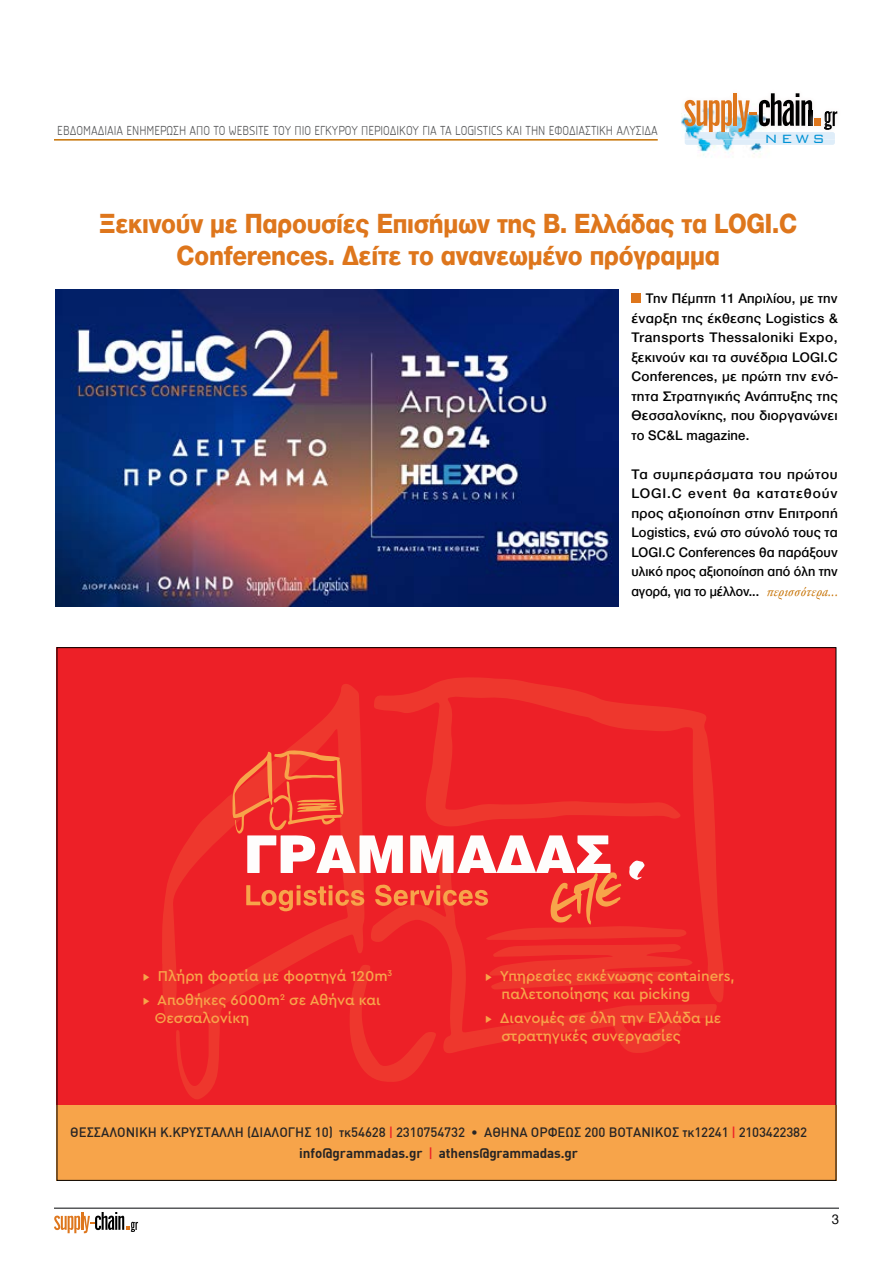
<style>
.page{position:relative;width:893px;height:1263px;background:#fff}
.page>*{position:absolute;margin:0;border:0;box-sizing:border-box;transform-origin:0 0}
.t1{font:800 28.5px/31.5px "CF Helvetica";letter-spacing:-.01em;color:#de761c;text-align:center;scale:.9 1}
.t2{font:300 16.05px "Bank Gothic";color:#0092d4}
.t3{font:500 15px/18px "Cera GR";color:#f7a44a}
.t4{font:500 14.25px/19.5px "CF Helvetica";letter-spacing:.01em;color:#000;text-align:justify}
.t5{font:14.25px "CF Helvetica";color:#000}
.t6{font:700 13.65px "DIN Greek";letter-spacing:-.01em;color:#272525}
.t7{font:300 13.5px "PF Isotext";color:#58595b}
.t8{font:500 13.35px "DIN Greek";color:#272525}
.s1{font-family:"CF Garamond";font-weight:400;font-style:italic;color:#c67100}
.s2{color:#ed2027}
.s3{font-weight:500;color:#ed2027}
</style>
<div class="page">
<svg style="left:54px;top:1212px;width:84px;height:21px"></svg>
<hr style="left:54px;top:1207px;width:785px;height:2px;background:#58595b">
<hr style="left:54px;top:139px;width:604px;height:2px;background:#c67100">
<img style="left:681px;top:113px;width:82px;height:44px">
<svg style="left:788px;top:140px;width:47px;height:5px"></svg>
<img style="left:685px;top:140px;width:103px;height:5px">
<img style="left:683px;top:99px;width:155px;height:14px">
<img style="left:685px;top:132px;width:150px;height:8px">
<svg style="left:684px;top:100px;width:48px;height:32px"></svg>
<hr style="left:733px;top:93px;width:4px;height:33px;background:#de761c">
<svg style="left:738px;top:93px;width:99px;height:40px"></svg>
<img style="left:824px;top:111px;width:5px;height:19px">
<img style="left:808px;top:110px;width:4px;height:16px">
<div style="left:814px;top:118px;width:7px;height:7px;background:#de761c"></div>
<div style="left:57px;top:648px;width:779px;height:509px;background:#ed2027"></div>
<svg style="left:162px;top:684px;width:199px;height:415px"></svg>
<svg style="left:374px;top:677px;width:350px;height:325px"></svg>
<svg style="left:693px;top:834px;width:24px;height:185px;fill:#ee372d"></svg>
<svg style="left:233px;top:750px;width:460px;height:332px"></svg>
<div style="left:57px;top:1105px;width:779px;height:75px;background:#f7a44a"></div>
<div style="left:631px;top:293px;width:10px;height:10px;background:#de761c"></div>
<img style="left:56px;top:290px;width:562px;height:316px">
<p class="t7" style="left:57px;top:124px;width:602px">ΕΒΔΟΜΑΔΙΑΙΑ ΕΝΗΜΕΡΩΣΗ ΑΠΟ ΤΟ WEBSITE ΤΟΥ ΠΙΟ ΕΓΚΥΡΟΥ ΠΕΡΙΟΔΙΚΟΥ ΓΙΑ ΤΑ LOGISTICS ΚΑΙ ΤΗΝ ΕΦΟΔΙΑΣΤΙΚΗ ΑΛΥΣΙΔΑ</p>
<p class="t2" style="left:764px;top:126px;width:62px">NEWS</p>
<h1 class="t1" style="left:99px;top:208px;width:777px">Ξεκινούν με Παρουσίες Επισήμων της Β. Ελλάδας τα LOGI.C<br>Conferences. Δείτε το ανανεωμένο πρόγραμμα</h1>
<p class="t4" style="left:631px;top:289px;width:208px;text-indent:14px">Την Πέμπτη 11 Απριλίου, με την έναρξη της έκθεσης Logistics &amp; Transports Thessaloniki Expo, ξεκινούν και τα συνέδρια LOGI.C Conferences, με πρώτη την ενό&shy;τητα Στρατηγικής Ανάπτυξης της Θεσσαλονίκης, που διοργανώνει το SC&amp;L magazine.</p>
<p class="t4" style="left:631px;top:464px;width:208px">Τα συμπεράσματα του πρώτου LOGI.C event θα κατατεθούν προς αξιοποίηση στην Επιτροπή Logistics, ενώ στο σύνολό τους τα LOGI.C Conferences θα παράξουν υλικό προς αξιοποίηση από όλη την αγορά, για το μέλλον... <span class="s1">περισσότερα...</span></p>
<p class="t3" style="left:142px;top:963px;width:251px;line-height:24.5px">▸ Πλήρη φορτία µε φορτηγά 120m<sup>3 </sup>▸ Αποθήκες 6000m<sup>2</sup> σε Αθήνα και</p>
<p class="t3" style="left:155px;top:1009px;width:96px">Θεσσαλονίκη</p>
<p class="t3" style="left:502px;top:967px;width:234px;text-indent:-17px">▸ Υπηρεσίες εκκένωσης containers, παλετοποίησης και picking</p>
<p class="t3" style="left:502px;top:1009px;width:221px;text-indent:-17px">▸ ∆ιανοµές σε όλη την Ελλάδα µε στρατηγικές συνεργασίες</p>
<p class="t8" style="left:70px;top:1124px;width:738px">ΘΕΣΣΑΛΟΝΙΚΗ Κ.ΚΡΥΣΤΑΛΛΗ (ΔΙΑΛΟΓΗΣ 10) τκ54628 <span class="s2">|</span> 2310754732 • ΑΘΗΝΑ ΟΡΦΕΩΣ 200 ΒΟΤΑΝΙΚΟΣ τκ12241 <span class="s2">|</span> 2103422382</p>
<p class="t6" style="left:299px;top:1145px;width:280px">info@grammadas.gr <span class="s3">|</span> athens@grammadas.gr</p>
<p class="t5" style="left:832px;top:1212px;width:9px">3</p>
</div>
